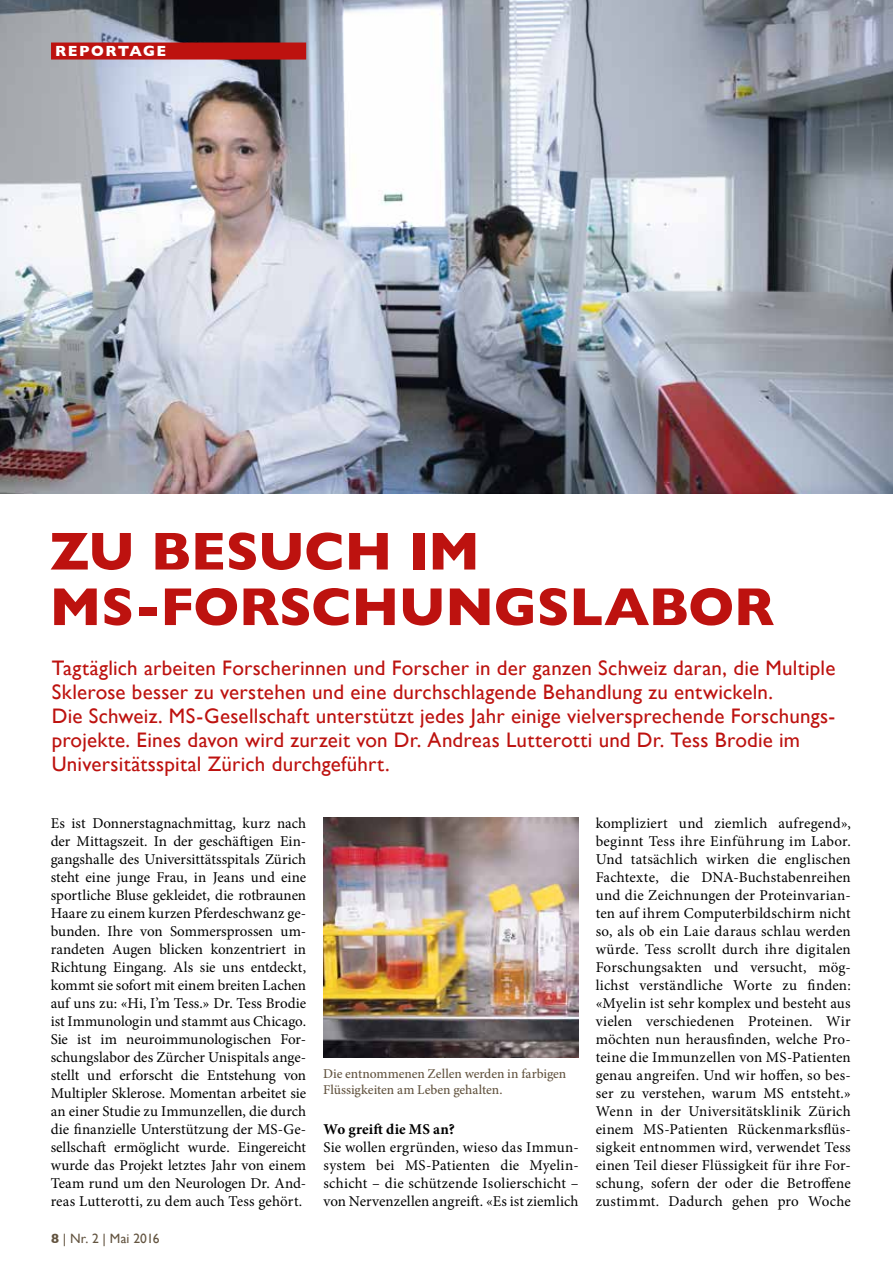
<style>
.page{position:relative;width:893px;height:1263px;background:#fff}
.page>*{position:absolute;margin:0;border:0;box-sizing:border-box;transform-origin:0 0}
.t1{font:700 54px/55.5px "Gill Sans";letter-spacing:-.01em;color:#bd120f}
.t2{font:21px/24px "Gill Sans";letter-spacing:.01em;color:#bd120f}
.t3{font:15px/18px "Minion Pro";letter-spacing:.01em;color:#000;text-align:justify}
.t4{font:700 15px "Minion Pro";letter-spacing:.005em;color:#000}
.t5{font:700 15px "Gill Sans";letter-spacing:.1em;color:#fff}
.t6{font:500 13.5px/15.9px "Minion Pro";letter-spacing:-.005em;color:#635440}
.t7{font:13.5px "Gill Sans";letter-spacing:.015em;color:#635440}
.s1{font-weight:700}
</style>
<div class="page">
<img style="left:0;top:0;width:893px;height:493px">
<div style="left:51px;top:43px;width:255px;height:17px;background:#bd120f"></div>
<img style="left:323px;top:817px;width:255px;height:240px">
<p class="t5" style="left:55px;top:39px;width:113px">REPORTAGE</p>
<h1 class="t1" style="left:50px;top:522px;width:726px">ZU BESUCH IM<br>MS-FORSCHUNGSLABOR</h1>
<p class="t2" style="left:52px;top:656px;width:785px">Tagtäglich arbeiten Forscherinnen und Forscher in der ganzen Schweiz daran, die Multiple Sklerose besser zu verstehen und eine durchschlagende Behandlung zu entwickeln.<br>Die Schweiz. MS-Gesellschaft unterstützt jedes Jahr einige vielversprechende Forschungs&shy;projekte. Eines davon wird zurzeit von Dr. Andreas Lutterotti und Dr. Tess Brodie im Universitätsspital Zürich durchgeführt.</p>
<p class="t3" style="left:51px;top:814px;width:257px">Es ist Donnerstagnachmittag, kurz nach der Mittagszeit. In der geschäftigen Ein&shy;gangshalle des Universittätsspitals Zürich steht eine junge Frau, in Jeans und eine sportliche Bluse gekleidet, die rotbraunen Haare zu einem kurzen Pferdeschwanz ge&shy;bunden. Ihre von Sommersprossen um&shy;randeten Augen blicken konzentriert in Richtung Eingang. Als sie uns entdeckt, kommt sie sofort mit einem breiten Lachen auf uns zu: «Hi, I’m Tess.» Dr. Tess Brodie ist Immunologin und stammt aus Chicago.<br>Sie ist im neuroimmunologischen For&shy;schungslabor des Zürcher Unispitals ange&shy;stellt und erforscht die Entstehung von Multipler Sklerose. Momentan arbeitet sie an einer Studie zu Immunzellen, die durch die finanzielle Unterstützung der MS-Ge&shy;sellschaft ermöglicht wurde. Eingereicht wurde das Projekt letztes Jahr von einem Team rund um den Neurologen Dr. And&shy;reas Lutterotti, zu dem auch Tess gehört.</p>
<p class="t3" style="left:596px;top:814px;width:257px">kompliziert und ziemlich aufregend», beginnt Tess ihre Einführung im Labor.<br>Und tatsächlich wirken die englischen Fachtexte, die DNA-Buchstabenreihen und die Zeichnungen der Proteinvarian&shy;ten auf ihrem Computerbildschirm nicht so, als ob ein Laie daraus schlau werden würde. Tess scrollt durch ihre digitalen Forschungsakten und versucht, mög&shy;lichst verständliche Worte zu finden: «Myelin ist sehr komplex und besteht aus vielen verschiedenen Proteinen. Wir möchten nun herausfinden, welche Pro&shy;teine die Immunzellen von MS-Patienten genau angreifen. Und wir hoffen, so bes&shy;ser zu verstehen, warum MS entsteht.» Wenn in der Universitätsklinik Zürich einem MS-Patienten Rückenmarksflüs&shy;sigkeit entnommen wird, verwendet Tess einen Teil dieser Flüssigkeit für ihre For&shy;schung, sofern der oder die Betroffene zustimmt. Dadurch gehen pro Woche</p>
<p class="t6" style="left:323px;top:1066px;width:245px">Die entnommenen Zellen werden in farbigen<br>Flüssigkeiten am Leben gehalten.</p>
<p class="t4" style="left:324px;top:1119px;width:133px">Wo greift die MS an?</p>
<p class="t3" style="left:324px;top:1138px;width:257px">Sie wollen ergründen, wieso das Immun&shy;system bei MS-Patienten die Myelin&shy;schicht – die schützende Isolierschicht – von Nervenzellen angreift. «Es ist ziemlich</p>
<p class="t7" style="left:51px;top:1230px;width:110px"><span class="s1">8</span> | Nr. 2 | Mai 2016</p>
</div>
